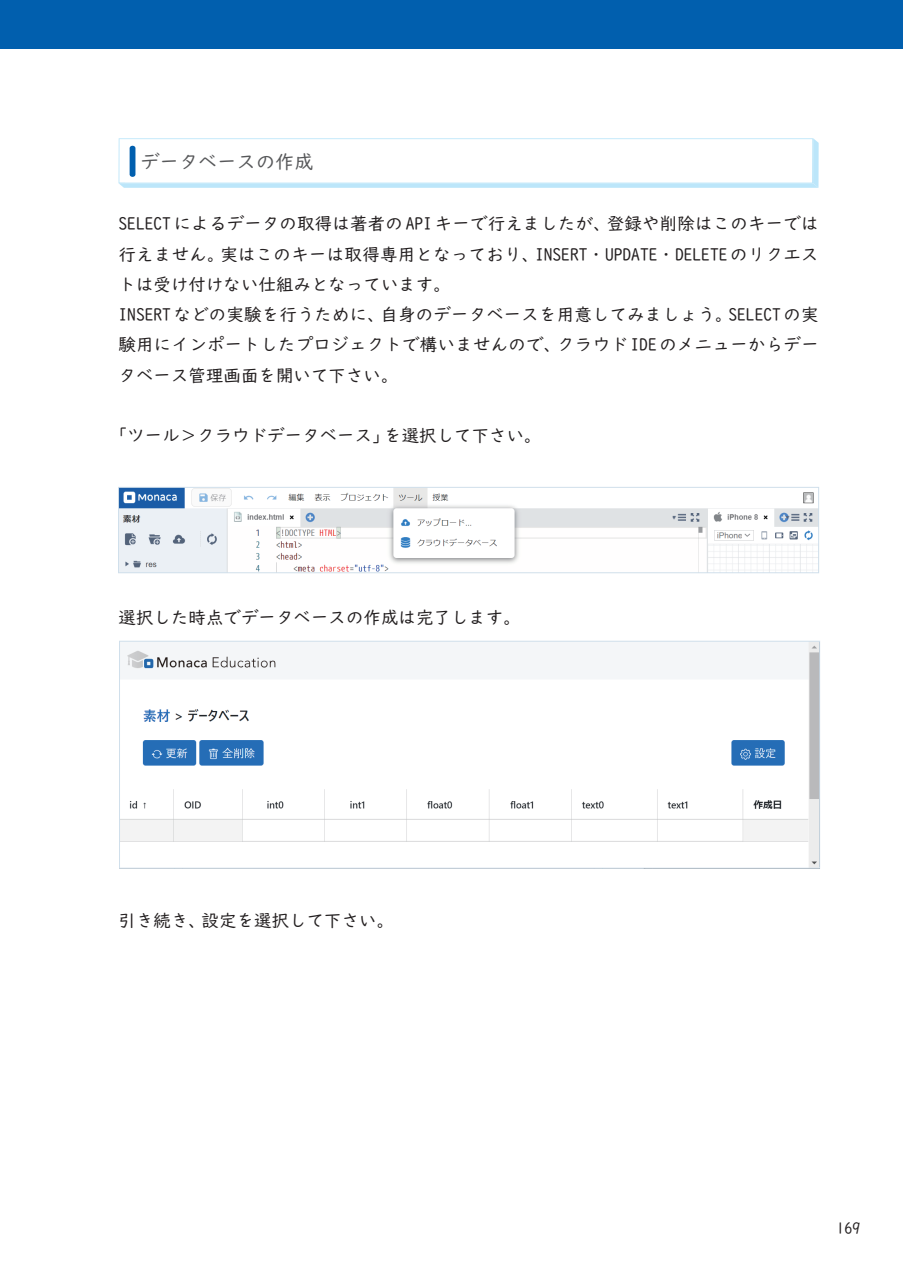
<style>
.page{position:relative;width:903px;height:1275px;background:#fff}
.page>*{position:absolute;margin:0;border:0;box-sizing:border-box;transform-origin:0 0}
.t1{font:19.25px "UD Digi Kyokasho N R";color:#57585a}
.t2{font:17.5px/30.3px "UD Digi Kyokasho N R";letter-spacing:.005em;color:#231f20}
.t3{font:15.75px "UD Digi Kyokasho N R";color:#231f20}
</style>
<div class="page">
<div style="left:0;top:0;width:903px;height:48px;background:#015fae"></div>
<svg style="left:119px;top:138px;width:700px;height:50px"></svg>
<div style="left:130px;top:146px;width:5px;height:31px;background:#015fae;border-radius:3px"></div>
<img style="left:120px;top:489px;width:697px;height:82px">
<div style="left:118px;top:487px;width:701px;height:86px;border:1px solid #d0dfeb"></div>
<img style="left:121px;top:643px;width:697px;height:223px">
<div style="left:119px;top:641px;width:701px;height:227px;border:1px solid #d0dfeb"></div>
<p class="t1" style="left:140px;top:151px;width:175px">データベースの作成</p>
<p class="t2" style="left:119px;top:209px;width:702px">SELECTによるデータの取得は著者の APIキーで行えましたが、登録や削除はこのキーでは行えません。実はこのキーは取得専用となっており、INSERT・UPDATE・DELETEのリクエストは受け付けない仕組みとなっています。<br>INSERTなどの実験を行うために、自身のデータベースを用意してみましょう。SELECTの実験用にインポートしたプロジェクトで構いませんので、クラウド IDEのメニューからデータベース管理画面を開いて下さい。</p>
<p class="t2" style="left:110px;top:421px;width:433px">「ツール＞クラウドデータベース」を選択して下さい。</p>
<p class="t2" style="left:119px;top:602px;width:404px">選択した時点でデータベースの作成は完了します。</p>
<p class="t2" style="left:119px;top:905px;width:277px">引き続き、設定を選択して下さい。</p>
<p class="t3" style="left:836px;top:1219px;width:25px">169</p>
</div>
